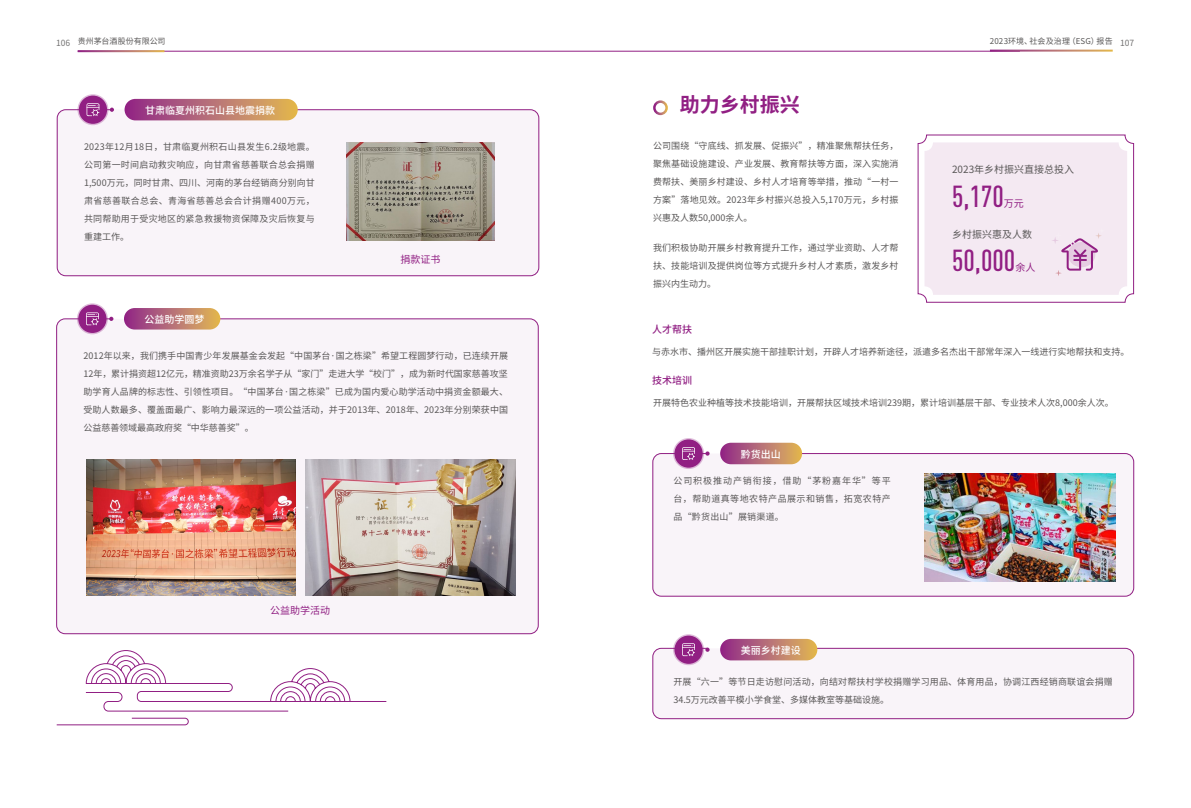
<style>
.page{position:relative;width:1191px;height:808px;background:#fff}
.page>*{position:absolute;margin:0;border:0;box-sizing:border-box;transform-origin:0 0}
.t1{font:500 30px "DIN Cond";color:#911f83}
.t2{font:700 20px "Source Han Sans CN";color:#911f83}
.t3{font:500 10px "Source Han Sans CN";color:#fff}
.t4{font:10px "Source Han Sans CN";color:#595757}
.t5{font:10px "Source Han Sans CN";color:#911f83}
.t6{font:500 10px "Source Han Sans CN";color:#911f83}
.t7{font:9px/18px "Source Han Sans CN";letter-spacing:.01em;color:#595757;text-align:justify}
.t8{font:8px "Source Han Sans CN";letter-spacing:.01em;color:#595757}
.s1{font-size:8.5px;color:#727171}
</style>
<div class="page">
<hr style="left:78px;top:51px;width:942px;height:1px;background:#911f83">
<hr style="left:990px;top:50px;width:122px;height:2px;background:#fff">
<hr style="left:78px;top:50px;width:86px;height:2px;background:#fff">
<div style="left:57px;top:109px;width:482px;height:167px;background:#f9f4f9;border-radius:9px"></div>
<div style="left:57px;top:109px;width:482px;height:167px;border:1px solid #911f83;border-radius:9px"></div>
<svg style="left:77px;top:94px;width:31px;height:31px"></svg>
<svg style="left:110px;top:108px;width:4px;height:4px"></svg>
<div style="left:79px;top:96px;width:28px;height:28px;background:#911f83;border-radius:50%"></div>
<svg style="left:87px;top:103px;width:12px;height:13px"></svg>
<div style="left:125px;top:99px;width:173px;height:21px;background:linear-gradient(to right,#90288e,#e2ba57);border-radius:11px"></div>
<img style="left:346px;top:142px;width:149px;height:98px">
<div style="left:56px;top:319px;width:483px;height:315px;background:#f9f4f9;border-radius:9px"></div>
<svg style="left:77px;top:303px;width:31px;height:31px"></svg>
<svg style="left:109px;top:317px;width:4px;height:4px"></svg>
<div style="left:78px;top:305px;width:28px;height:28px;background:#911f83;border-radius:50%"></div>
<svg style="left:86px;top:312px;width:13px;height:13px"></svg>
<div style="left:124px;top:308px;width:96px;height:22px;background:linear-gradient(to right,#90288d,#e0b75a);border-radius:11px"></div>
<img style="left:86px;top:459px;width:210px;height:136px">
<img style="left:306px;top:459px;width:209px;height:136px">
<svg style="left:56px;top:650px;width:331px;height:75px"></svg>
<div style="left:924px;top:142px;width:203px;height:153px;background:#f4e9f2;border-radius:9px"></div>
<div style="left:653px;top:100px;width:15px;height:15px;border:2px solid #fff;border-radius:50%"></div>
<svg style="left:1052px;top:233px;width:49px;height:43px"></svg>
<svg style="left:1068px;top:242px;width:27px;height:25px"></svg>
<div style="left:652px;top:453px;width:482px;height:144px;background:#f9f4f9;border-radius:9px"></div>
<div style="left:652px;top:648px;width:482px;height:71px;background:#f9f4f9;border-radius:9px"></div>
<div style="left:652px;top:453px;width:482px;height:144px;border:1px solid #911f83;border-radius:9px"></div>
<div style="left:652px;top:648px;width:482px;height:71px;border:1px solid #911f83;border-radius:9px"></div>
<svg style="left:673px;top:438px;width:31px;height:31px"></svg>
<svg style="left:705px;top:451px;width:4px;height:5px"></svg>
<div style="left:674px;top:439px;width:28px;height:29px;background:#911f83;border-radius:50%"></div>
<svg style="left:682px;top:447px;width:13px;height:13px"></svg>
<div style="left:720px;top:443px;width:82px;height:21px;background:linear-gradient(to right,#90288f,#e0b658);border-radius:11px"></div>
<img style="left:924px;top:473px;width:191px;height:108px">
<svg style="left:673px;top:634px;width:31px;height:31px"></svg>
<svg style="left:705px;top:648px;width:4px;height:4px"></svg>
<div style="left:674px;top:636px;width:28px;height:28px;background:#911f83;border-radius:50%"></div>
<svg style="left:682px;top:643px;width:13px;height:13px"></svg>
<div style="left:720px;top:639px;width:97px;height:21px;background:linear-gradient(to right,#90288e,#e1b858);border-radius:11px"></div>
<div style="left:917px;top:135px;width:216px;height:167px;border:1px solid #911f83;border-radius:9px"></div>
<p class="t8" style="left:56px;top:37px;width:111px"><span class="s1">106</span> 贵州茅台酒股份有限公司</p>
<p class="t8" style="left:990px;top:37px;width:146px">2023环境、社会及治理（ESG）报告 <span class="s1">107</span></p>
<p class="t3" style="left:145px;top:105px;width:132px">甘肃临夏州积石山县地震捐款</p>
<p class="t7" style="left:84px;top:138px;width:232px">2023年12月18日，甘肃临夏州积石山县发生6.2级地震。公司第一时间启动救灾响应，向甘肃省慈善联合总会捐赠1,500万元，同时甘肃、四川、河南的茅台经销商分别向甘肃省慈善联合总会、青海省慈善总会合计捐赠400万元，共同帮助用于受灾地区的紧急救援物资保障及灾后恢复与重建工作。</p>
<p class="t3" style="left:144px;top:314px;width:61px">公益助学圆梦</p>
<p class="t5" style="left:400px;top:253px;width:41px">捐款证书</p>
<p class="t7" style="left:83px;top:347px;width:426px">2012年以来，我们携手中国青少年发展基金会发起“中国茅台·国之栋梁”希望工程圆梦行动，已连续开展12年，累计捐资超12亿元，精准资助23万余名学子从“家门”走进大学“校门”，成为新时代国家慈善攻坚助学育人品牌的标志性、引领性项目。“中国茅台·国之栋梁”已成为国内爱心助学活动中捐资金额最大、受助人数最多、覆盖面最广、影响力最深远的一项公益活动，并于2013年、2018年、2023年分别荣获中国公益慈善领域最高政府奖“中华慈善奖”。</p>
<p class="t5" style="left:270px;top:605px;width:61px">公益助学活动</p>
<h2 class="t2" style="left:680px;top:94px;width:121px">助力乡村振兴</h2>
<p class="t7" style="left:653px;top:137px;width:247px">公司围绕“守底线、抓发展、促振兴”，精准聚焦帮扶任务，聚焦基础设施建设、产业发展、教育帮扶等方面，深入实施消费帮扶、美丽乡村建设、乡村人才培育等举措，推动“一村一方案”落地见效。2023年乡村振兴总投入5,170万元，乡村振兴惠及人数50,000余人。</p>
<p class="t7" style="left:653px;top:238px;width:247px">我们积极协助开展乡村教育提升工作，通过学业资助、人才帮扶、技能培训及提供岗位等方式提升乡村人才素质，激发乡村振兴内生动力。</p>
<p class="t4" style="left:952px;top:164px;width:124px">2023年乡村振兴直接总投入</p>
<h1 class="t1" style="left:952px;top:179px;width:53px">5,170</h1>
<p class="t5" style="left:1004px;top:198px;width:21px">万元</p>
<p class="t4" style="left:952px;top:228px;width:82px">乡村振兴惠及人数</p>
<h1 class="t1" style="left:952px;top:242px;width:65px">50,000</h1>
<p class="t5" style="left:1015px;top:261px;width:21px">余人</p>
<p class="t6" style="left:652px;top:324px;width:41px">人才帮扶</p>
<p class="t7" style="left:652px;top:343px;width:478px">与赤水市、播州区开展实施干部挂职计划，开辟人才培养新途径，派遣多名杰出干部常年深入一线进行实地帮扶和支持。</p>
<p class="t6" style="left:652px;top:375px;width:41px">技术培训</p>
<p class="t7" style="left:653px;top:394px;width:462px">开展特色农业种植等技术技能培训，开展帮扶区域技术培训239期，累计培训基层干部、专业技术人次8,000余人次。</p>
<p class="t3" style="left:740px;top:448px;width:41px">黔货出山</p>
<p class="t7" style="left:673px;top:472px;width:219px">公司积极推动产销衔接，借助“茅粉嘉年华”等平台，帮助道真等地农特产品展示和销售，拓宽农特产品“黔货出山”展销渠道。</p>
<p class="t3" style="left:740px;top:645px;width:61px">美丽乡村建设</p>
<p class="t7" style="left:673px;top:673px;width:441px">开展“六一”等节日走访慰问活动，向结对帮扶村学校捐赠学习用品、体育用品，协调江西经销商联谊会捐赠<br>34.5万元改善平模小学食堂、多媒体教室等基础设施。</p>
</div>
